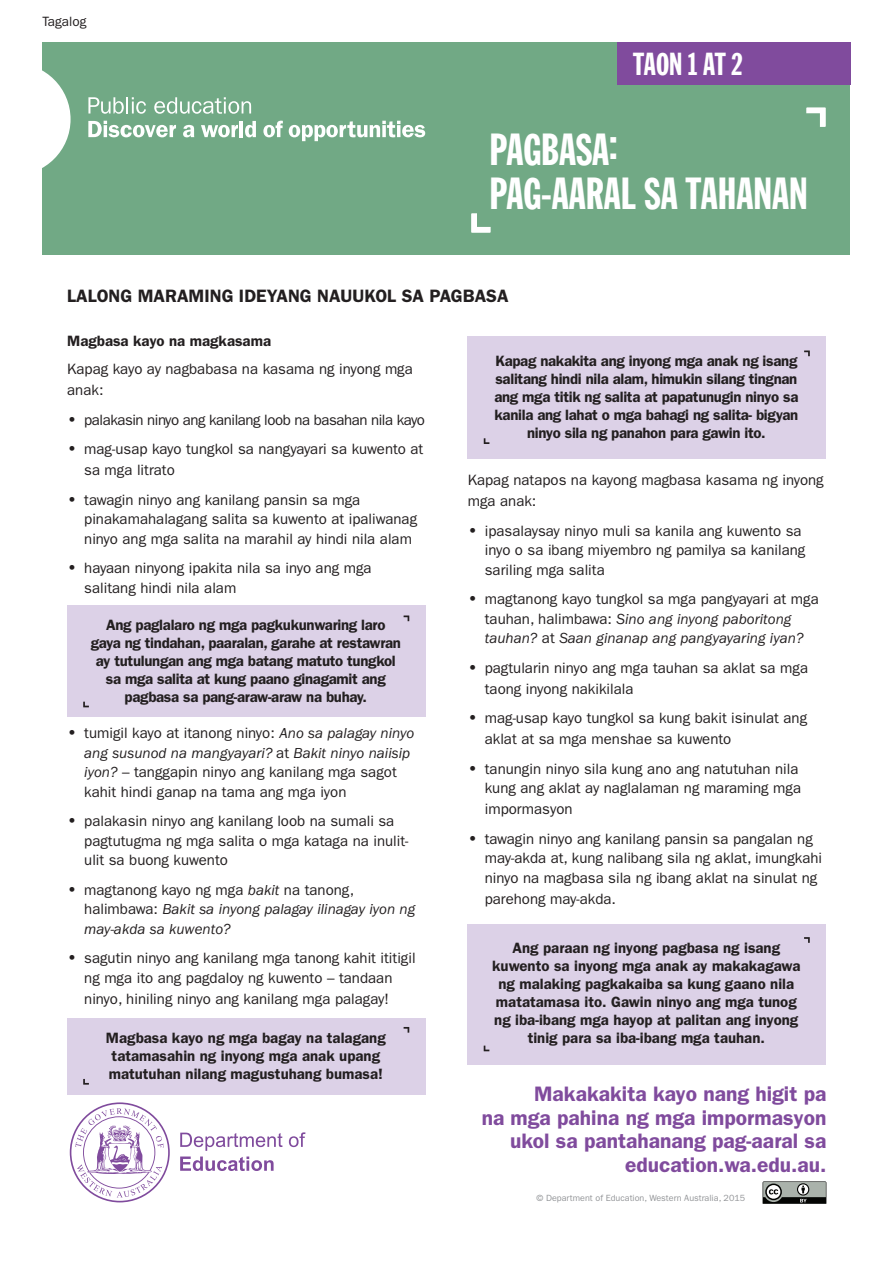
<style>
.page{position:relative;width:893px;height:1263px;background:#fff}
.page>*{position:absolute;margin:0;border:0;box-sizing:border-box;transform-origin:0 0}
.t1{font:43.8px/43.5px "Franklin Gothic Extra Cond";color:#fff}
.t2{font:31.05px "Franklin Gothic Extra Cond";color:#fff}
.t3{font:600 21px/23.5px "ITC Franklin Gothic Std";color:#804b9d;text-align:right}
.t4{font:600 18px "ITC Franklin Gothic Std";color:#231f20}
.t5{font:15px/19.5px "ITC Franklin Gothic Std";color:#231f20}
.t6{font:600 15px/18px "ITC Franklin Gothic Std";letter-spacing:-.02em;color:#231f20;text-align:center}
.t7{font:600 15px/18px "ITC Franklin Gothic Std";color:#231f20;text-align:center}
.t8{font:italic 15px/19.5px "ITC Franklin Gothic Std";color:#231f20}
.t9{font:15px "ITC Franklin Gothic Std";letter-spacing:-.03em;color:#231f20}
.t10{font:13.5px "ITC Franklin Gothic Std";color:#231f20}
.t11{font:9px "ITC Franklin Gothic Std";color:#939598}
.s1{font-weight:600;font-size:16.5px}
.s2{font-style:italic}
.s3{font-weight:600;font-style:normal;font-size:16.5px}
.s4{font-style:normal}
</style>
<div class="page">
<div style="left:43px;top:43px;width:807px;height:212px;background:#71a985"></div>
<div style="left:617px;top:43px;width:233px;height:42px;background:#804b9d"></div>
<svg style="left:42px;top:63px;width:29px;height:112px"></svg>
<svg style="left:88px;top:97px;width:58px;height:17px"></svg>
<svg style="left:154px;top:97px;width:97px;height:17px"></svg>
<svg style="left:88px;top:121px;width:88px;height:16px"></svg>
<svg style="left:183px;top:125px;width:11px;height:12px"></svg>
<svg style="left:201px;top:125px;width:37px;height:12px"></svg>
<hr style="left:240px;top:121px;width:3px;height:16px;background:#fff">
<svg style="left:245px;top:121px;width:11px;height:16px"></svg>
<svg style="left:263px;top:121px;width:20px;height:16px"></svg>
<svg style="left:289px;top:121px;width:136px;height:20px"></svg>
<svg style="left:70px;top:1102px;width:100px;height:100px"></svg>
<svg style="left:289px;top:1132px;width:16px;height:15px"></svg>
<svg style="left:180px;top:1132px;width:103px;height:39px"></svg>
<svg style="left:763px;top:1181px;width:63px;height:23px"></svg>
<svg style="left:471px;top:213px;width:20px;height:20px"></svg>
<svg style="left:806px;top:107px;width:20px;height:20px"></svg>
<div style="left:468px;top:336px;width:358px;height:123px;background:#dcd1e7"></div>
<svg style="left:804px;top:350px;width:6px;height:6px"></svg>
<svg style="left:484px;top:438px;width:5px;height:6px"></svg>
<div style="left:67px;top:605px;width:358px;height:112px;background:#dcd1e7"></div>
<svg style="left:404px;top:615px;width:5px;height:6px"></svg>
<svg style="left:83px;top:702px;width:6px;height:5px"></svg>
<div style="left:468px;top:925px;width:358px;height:140px;background:#dcd1e7"></div>
<svg style="left:804px;top:937px;width:6px;height:6px"></svg>
<svg style="left:484px;top:1045px;width:5px;height:6px"></svg>
<div style="left:67px;top:1018px;width:358px;height:76px;background:#dcd1e7"></div>
<svg style="left:404px;top:1027px;width:5px;height:6px"></svg>
<svg style="left:83px;top:1079px;width:6px;height:6px"></svg>
<p class="t10" style="left:43px;top:14px;width:46px">Tagalog</p>
<h2 class="t2" style="left:634px;top:48px;width:110px">TAON 1 AT 2</h2>
<h1 class="t1" style="left:489px;top:129px;width:320px">PAGBASA:<br>PAG-AARAL SA TAHANAN</h1>
<p class="t4" style="left:67px;top:285px;width:443px">LALONG MARAMING IDEYANG NAUUKOL SA PAGBASA</p>
<p class="t7" style="left:67px;top:332px;width:205px">Magbasa kayo na magkasama</p>
<p class="t5" style="left:67px;top:359px;width:347px;line-height:21px">Kapag kayo ay nagbabasa na kasama ng inyong mga anak:</p>
<p class="t9" style="left:67px;top:411px;width:359px"><span class="s1">•</span> palakasin ninyo ang kanilang loob na basahan nila kayo</p>
<p class="t5" style="left:84px;top:439px;width:341px;line-height:21px;text-indent:-17px"><span class="s1">•</span> mag-usap kayo tungkol sa nangyayari sa kuwento at sa mga litrato</p>
<p class="t5" style="left:84px;top:490px;width:334px;text-indent:-17px"><span class="s1">•</span> tawagin ninyo ang kanilang pansin sa mga pinakamahalagang salita sa kuwento at ipaliwanag ninyo ang mga salita na marahil ay hindi nila alam</p>
<p class="t5" style="left:84px;top:558px;width:289px;text-indent:-17px"><span class="s1">•</span> hayaan ninyong ipakita nila sa inyo ang mga salitang hindi nila alam</p>
<p class="t6" style="left:91px;top:616px;width:312px">Ang paglalaro ng mga pagkukunwaring laro gaya ng tindahan, paaralan, garahe at restawran ay tutulungan ang mga batang matuto tungkol sa mga salita at kung paano ginagamit ang pagbasa sa pang-araw-araw na buhay.</p>
<p class="t5" style="left:84px;top:724px;width:332px;text-indent:-17px"><span class="s1">•</span> tumigil kayo at itanong ninyo: <span class="s2">Ano sa palagay ninyo ang susunod na mangyayari?</span> at <span class="s2">Bakit ninyo naiisip iyon?</span> – tanggapin ninyo ang kanilang mga sagot kahit hindi ganap na tama ang mga iyon</p>
<p class="t5" style="left:84px;top:812px;width:326px;text-indent:-17px"><span class="s1">•</span> palakasin ninyo ang kanilang loob na sumali sa pagtutugma ng mga salita o mga kataga na inulit&shy;ulit sa buong kuwento</p>
<p class="t8" style="left:84px;top:880px;width:333px;text-indent:-17px"><span class="s3">•</span> <span class="s4">magtanong kayo ng mga</span> bakit <span class="s4">na tanong, halimbawa:</span> Bakit sa inyong palagay ilinagay iyon ng may-akda sa kuwento?</p>
<p class="t5" style="left:67px;top:949px;width:350px;text-align:center"><span class="s1">•</span> sagutin ninyo ang kanilang mga tanong kahit ititigil ng mga ito ang pagdaloy ng kuwento – tandaan</p>
<p class="t5" style="left:84px;top:989px;width:306px">ninyo, hiniling ninyo ang kanilang mga palagay!</p>
<p class="t6" style="left:494px;top:352px;width:306px">Kapag nakakita ang inyong mga anak ng isang salitang hindi nila alam, himukin silang tingnan ang mga titik ng salita at papatunugin ninyo sa kanila ang lahat o mga bahagi ng salita- bigyan ninyo sila ng panahon para gawin ito.</p>
<p class="t5" style="left:468px;top:470px;width:357px;line-height:21px">Kapag natapos na kayong magbasa kasama ng inyong mga anak:</p>
<p class="t5" style="left:485px;top:521px;width:322px;text-indent:-17px"><span class="s1">•</span> ipasalaysay ninyo muli sa kanila ang kuwento sa inyo o sa ibang miyembro ng pamilya sa kanilang sariling mga salita</p>
<p class="t8" style="left:485px;top:590px;width:336px;text-indent:-17px"><span class="s3">•</span> <span class="s4">magtanong kayo tungkol sa mga pangyayari at mga tauhan, halimbawa:</span> Sino ang inyong paboritong tauhan? <span class="s4">at</span> Saan ginanap ang pangyayaring iyan?</p>
<p class="t5" style="left:485px;top:657px;width:325px;line-height:21px;text-indent:-17px"><span class="s1">•</span> pagtularin ninyo ang mga tauhan sa aklat sa mga taong inyong nakikilala</p>
<p class="t5" style="left:485px;top:708px;width:324px;line-height:21px;text-indent:-17px"><span class="s1">•</span> mag-usap kayo tungkol sa kung bakit isinulat ang aklat at sa mga menshae sa kuwento</p>
<p class="t5" style="left:468px;top:759px;width:335px;text-align:right"><span class="s1">•</span> tanungin ninyo sila kung ano ang natutuhan nila kung ang aklat ay naglalaman ng maraming mga</p>
<p class="t5" style="left:485px;top:799px;width:89px">impormasyon</p>
<p class="t5" style="left:485px;top:829px;width:339px;text-indent:-17px"><span class="s1">•</span> tawagin ninyo ang kanilang pansin sa pangalan ng may-akda at, kung nalibang sila ng aklat, imungkahi ninyo na magbasa sila ng ibang aklat na sinulat ng</p>
<p class="t5" style="left:485px;top:889px;width:133px">parehong may-akda.</p>
<p class="t7" style="left:492px;top:939px;width:310px">Ang paraan ng inyong pagbasa ng isang kuwento sa inyong mga anak ay makakagawa ng malaking pagkakaiba sa kung gaano nila matatamasa ito. Gawin ninyo ang mga tunog ng iba-ibang mga hayop at palitan ang inyong</p>
<p class="t7" style="left:106px;top:1029px;width:281px">Magbasa kayo ng mga bagay na talagang</p>
<p class="t7" style="left:528px;top:1029px;width:239px">tinig para sa iba-ibang mga tauhan.</p>
<p class="t7" style="left:109px;top:1047px;width:276px;text-align:left">tatamasahin ng inyong mga anak upang matutuhan nilang magustuhang bumasa!</p>
<h3 class="t3" style="left:482px;top:1082px;width:346px">Makakakita kayo nang higit pa<br>na mga pahina ng mga impormasyon ukol sa pantahanang pag-aaral sa education.wa.edu.au.</h3>
<p class="t11" style="left:536px;top:1193px;width:210px">© Department of Education, Western Australia, 2015</p>
</div>
